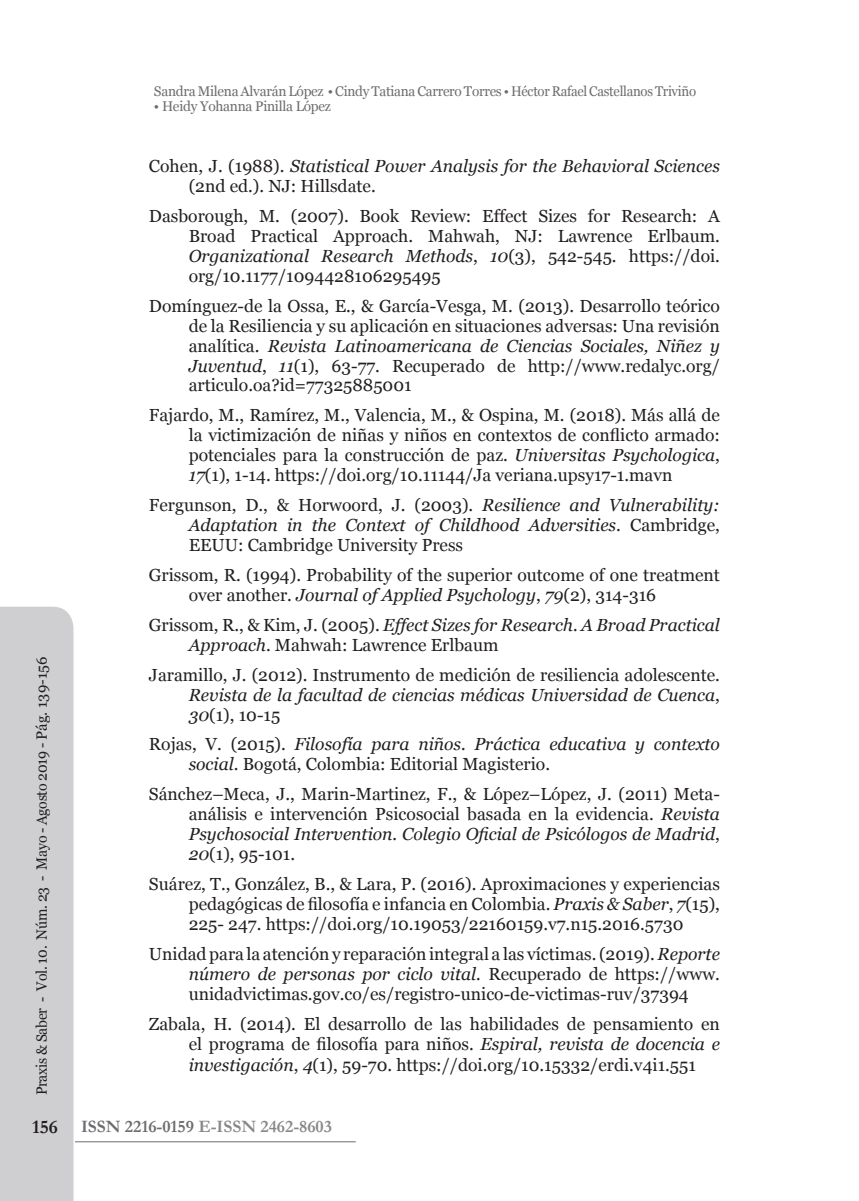
<style>
.page{position:relative;width:859px;height:1201px;background:#fff}
.page>*{position:absolute;margin:0;border:0;box-sizing:border-box;transform-origin:0 0}
.t1{font:17.5px/19.9px "Georgia";color:#231f20;text-align:justify}
.t2{font:italic 17.5px/19.9px "Georgia";color:#231f20}
.t3{font:600 17.5px "Garamond";color:#888}
.t4{font:14.88px "Georgia";letter-spacing:-.02em;color:#231f20;scale:.95 1}
.t5{font:14px "Georgia";letter-spacing:-.02em;color:#6c6d70}
.s1{font-style:normal}
.s2{font-style:italic}
.s3{font-size:19.25px;color:#231f20}
.s4{color:#6c6d70}
</style>
<div class="page">
<div style="left:0;top:606px;width:73px;height:594px;background:#cfcfd1"></div>
<hr style="left:75px;top:1141px;width:280px;height:1px;background:#6c6c6e">
<p class="t5" style="left:154px;top:82px;width:543px">Sandra Milena Alvarán López • Cindy Tatiana Carrero Torres • Héctor Rafael Castellanos Triviño</p>
<p class="t5" style="left:154px;top:97px;width:178px">• Heidy Yohanna Pinilla López</p>
<p class="t2" style="left:189px;top:156px;width:532px;text-indent:-40px"><span class="s1">Cohen, J. (1988).</span> Statistical Power Analysis for the Behavioral Sciences <span class="s1">(2nd ed.). NJ: Hillsdate.</span></p>
<p class="t1" style="left:189px;top:206px;width:532px;text-indent:-40px">Dasborough, M. (2007). Book Review: Effect Sizes for Research: A Broad Practical Approach. Mahwah, NJ: Lawrence Erlbaum.<br><span class="s2">Organizational Research Methods</span>, <span class="s2">10</span>(3), 542-545. https://doi. org/10.1177/1094428106295495</p>
<p class="t1" style="left:189px;top:296px;width:532px;text-indent:-40px">Domínguez-de la Ossa, E., &amp; García-Vesga, M. (2013). Desarrollo teórico de la Resiliencia y su aplicación en situaciones adversas: Una revisión analítica. <span class="s2">Revista Latinoamericana de Ciencias Sociales, Niñez y Juventud</span>, <span class="s2">11</span>(1), 63-77. Recuperado de http://www.redalyc.org/ articulo.oa?id=77325885001</p>
<p class="t1" style="left:189px;top:406px;width:532px;text-indent:-40px">Fajardo, M., Ramírez, M., Valencia, M., &amp; Ospina, M. (2018). Más allá de la victimización de niñas y niños en contextos de conflicto armado: potenciales para la construcción de paz. <span class="s2">Universitas Psychologica</span>, <span class="s2">17</span>(1), 1-14. https://doi.org/10.11144/Ja veriana.upsy17-1.mavn</p>
<p class="t1" style="left:189px;top:495px;width:532px;text-indent:-40px">Fergunson, D., &amp; Horwoord, J. (2003). <span class="s2">Resilience and Vulnerability:<br>Adaptation in the Context of Childhood Adversities</span>. Cambridge, EEUU: Cambridge University Press</p>
<p class="t1" style="left:189px;top:565px;width:532px;text-indent:-40px">Grissom, R. (1994). Probability of the superior outcome of one treatment over another. <span class="s2">Journal of Applied Psychology</span>, <span class="s2">79</span>(2), 314-316</p>
<p class="t1" style="left:189px;top:615px;width:532px;text-indent:-40px">Grissom, R., &amp; Kim, J. (2005). <span class="s2">Effect Sizes for Research. A Broad Practical<br>Approach</span>. Mahwah: Lawrence Erlbaum</p>
<p class="t1" style="left:189px;top:665px;width:532px;text-indent:-40px">Jaramillo, J. (2012). Instrumento de medición de resiliencia adolescente.<br><span class="s2">Revista de la facultad de ciencias médicas Universidad de Cuenca</span>, <span class="s2">30</span>(1), 10-15</p>
<p class="t1" style="left:189px;top:734px;width:532px;text-indent:-40px">Rojas, V. (2015). <span class="s2">Filosofía para niños. Práctica educativa y contexto social</span>. Bogotá, Colombia: Editorial Magisterio.</p>
<p class="t1" style="left:189px;top:784px;width:532px;text-indent:-40px">Sánchez–Meca, J., Marin-Martinez, F., &amp; López–López, J. (2011) Meta&shy;análisis e intervención Psicosocial basada en la evidencia. <span class="s2">Revista Psychosocial Intervention. Colegio Oficial de Psicólogos de Madrid</span>, <span class="s2">20</span>(1), 95-101.</p>
<p class="t1" style="left:189px;top:874px;width:532px;text-indent:-40px">Suárez, T., González, B., &amp; Lara, P. (2016). Aproximaciones y experiencias pedagógicas de filosofía e infancia en Colombia. <span class="s2">Praxis &amp; Saber</span>, <span class="s2">7</span>(15), 225- 247. https://doi.org/10.19053/22160159.v7.n15.2016.5730</p>
<p class="t1" style="left:189px;top:944px;width:532px;text-indent:-40px">Unidad para la atención y reparación integral a las víctimas. (2019). <span class="s2">Reporte número de personas por ciclo vital.</span> Recuperado de https://www. unidadvictimas.gov.co/es/registro-unico-de-victimas-ruv/37394</p>
<p class="t1" style="left:189px;top:1013px;width:532px;line-height:20.5px;text-indent:-40px">Zabala, H. (2014). El desarrollo de las habilidades de pensamiento en el programa de filosofía para niños. <span class="s2">Espiral, revista de docencia e investigación</span>, <span class="s2">4</span>(1), 59-70. https://doi.org/10.15332/erdi.v4i1.551</p>
<p class="t4" style="left:33px;top:1095px;width:463px;rotate:-90deg">Praxis &amp; Saber - Vol. 10. Núm. 23 - Mayo - Agosto 2019 - Pág. 139-156</p>
<p class="t3" style="left:32px;top:1114px;width:301px"><span class="s3">156</span> <span class="s4">ISSN 2216-0159</span> E-ISSN 2462-8603</p>
</div>
